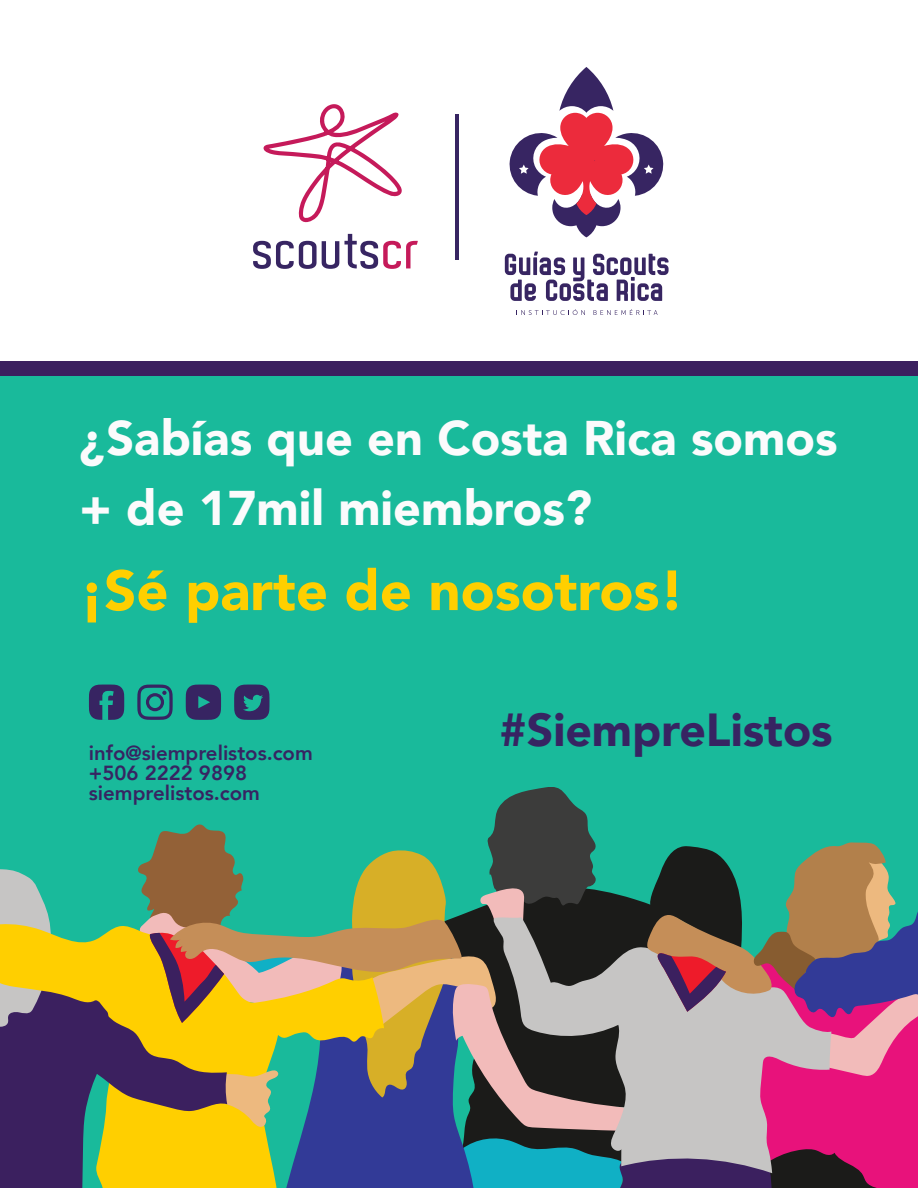
<style>
.page{position:relative;width:918px;height:1188px;background:#19ba9b}
.page>*{position:absolute;margin:0;border:0;box-sizing:border-box;transform-origin:0 0}
.t1{font:900 56.1px "Avenir";color:#ffcf00}
.t2{font:900 48.6px/70.8px "Avenir";color:#fbfbfc}
.t3{font:900 46.2px "Avenir";color:#372462}
.t4{font:800 20.4px/20.1px "Avenir";color:#372462}
</style>
<div class="page">
<svg style="left:0;top:788px;width:918px;height:400px"></svg>
<svg style="left:89px;top:685px;width:35px;height:35px"></svg>
<svg style="left:137px;top:685px;width:36px;height:35px"></svg>
<svg style="left:186px;top:685px;width:35px;height:35px"></svg>
<svg style="left:234px;top:685px;width:35px;height:35px"></svg>
<div style="left:0;top:0;width:918px;height:376px;background:#fff"></div>
<svg style="left:521px;top:309px;width:64px;height:6px"></svg>
<svg style="left:594px;top:309px;width:64px;height:6px"></svg>
<svg style="left:505px;top:252px;width:164px;height:49px"></svg>
<svg style="left:509px;top:67px;width:155px;height:170px"></svg>
<svg style="left:263px;top:104px;width:139px;height:119px"></svg>
<svg style="left:253px;top:234px;width:165px;height:35px"></svg>
<hr style="left:455px;top:114px;width:4px;height:145px;background:#372562">
<div style="left:0;top:361px;width:918px;height:15px;background:#3b205f"></div>
<h2 class="t2" style="left:79px;top:401px;width:760px">¿Sabías que en Costa Rica somos + de 17mil miembros?</h2>
<h1 class="t1" style="left:79px;top:542px;width:606px">¡Sé parte de nosotros!</h1>
<p class="t4" style="left:89px;top:743px;width:225px">info@siemprelistos.com +506 2222 9898 siemprelistos.com</p>
<h3 class="t3" style="left:499px;top:691px;width:335px">#SiempreListos</h3>
</div>
